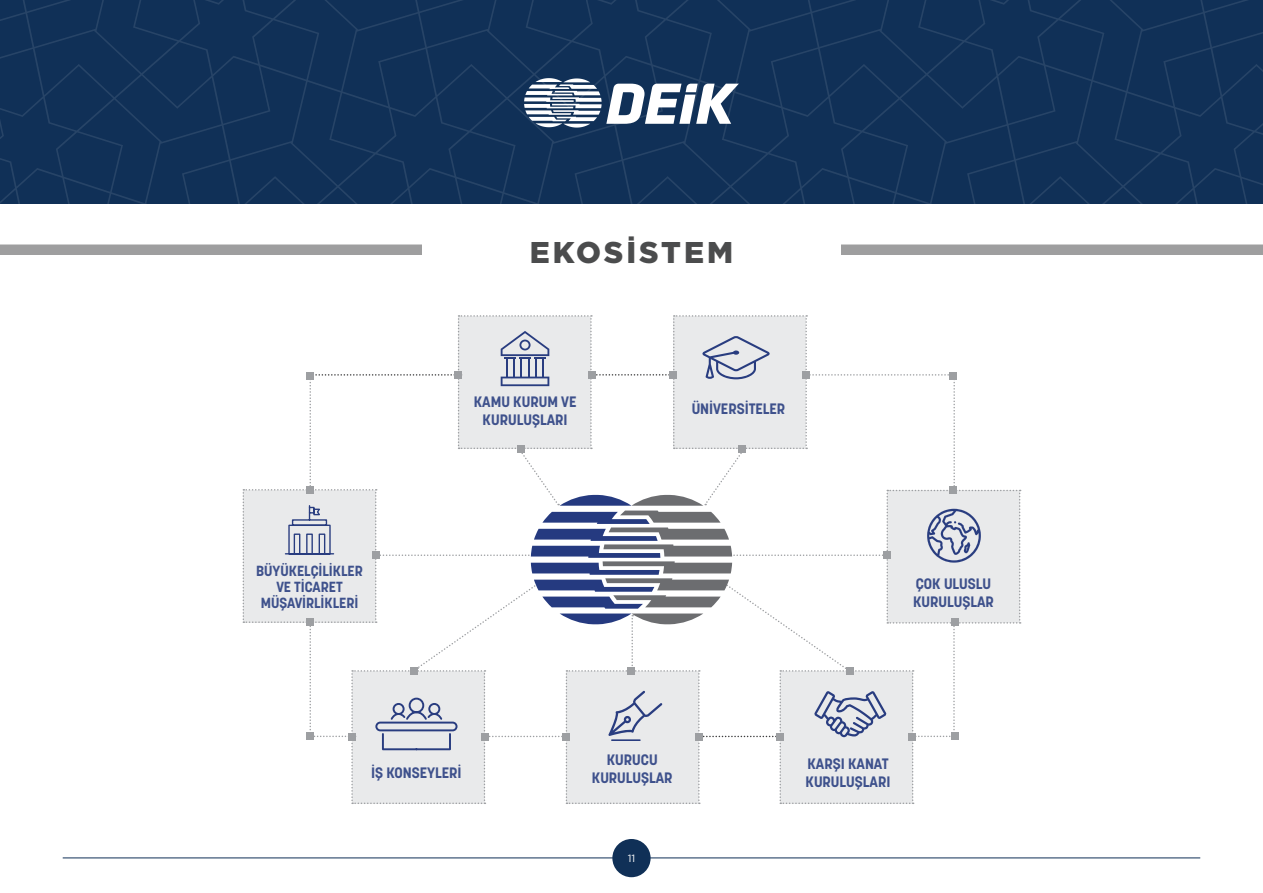
<style>
.page{position:relative;width:1263px;height:893px;background:#fff}
.page>*{position:absolute;margin:0;border:0;box-sizing:border-box;transform-origin:0 0}
.t1{font:900 30px "Gotham";letter-spacing:.1em;color:#4b4c4d}
.t2{font:700 15px/18px "Korolev";color:#3e518c}
.t3{font:700 14.55px/16px "Korolev";color:#3e518c;text-align:center}
</style>
<div class="page">
<div style="left:0;top:0;width:1262px;height:204px;background:#103057"></div>
<svg style="left:1262px;top:0;width:1px;height:204px"></svg>
<svg style="left:524px;top:78px;width:215px;height:50px"></svg>
<div style="left:0;top:244px;width:1263px;height:11px;background:#9e9e9f"></div>
<hr style="left:63px;top:858px;width:1137px;height:1px;background:#103057">
<div style="left:612px;top:839px;width:39px;height:38px;background:#103057;border-radius:50%"></div>
<div style="left:422px;top:206px;width:419px;height:91px;background:#fff"></div>
<svg style="left:243px;top:315px;width:778px;height:489px"></svg>
<p class="t3" style="left:256px;top:563px;width:108px">BÜYÜKELÇİLİKLER<br>VE TİCARET<br>MÜŞAVİRLİKLERİ</p>
<p class="t1" style="left:530px;top:232px;width:205px">EKOSİSTEM</p>
<p class="t2" style="left:474px;top:393px;width:104px;text-align:center">KAMU KURUM VE<br>KURULUŞLARI</p>
<p class="t2" style="left:692px;top:400px;width:95px">ÜNİVERSİTELER</p>
<p class="t2" style="left:913px;top:575px;width:82px">ÇOK ULUSLU<br>KURULUŞLAR</p>
<p class="t2" style="left:371px;top:764px;width:92px">İŞ KONSEYLERİ</p>
<p class="t2" style="left:607px;top:750px;width:52px">KURUCU</p>
<p class="t2" style="left:592px;top:768px;width:82px">KURULUŞLAR</p>
<p class="t2" style="left:805px;top:755px;width:86px">KARŞI KANAT<br>KURULUŞLARI</p>
</div>
